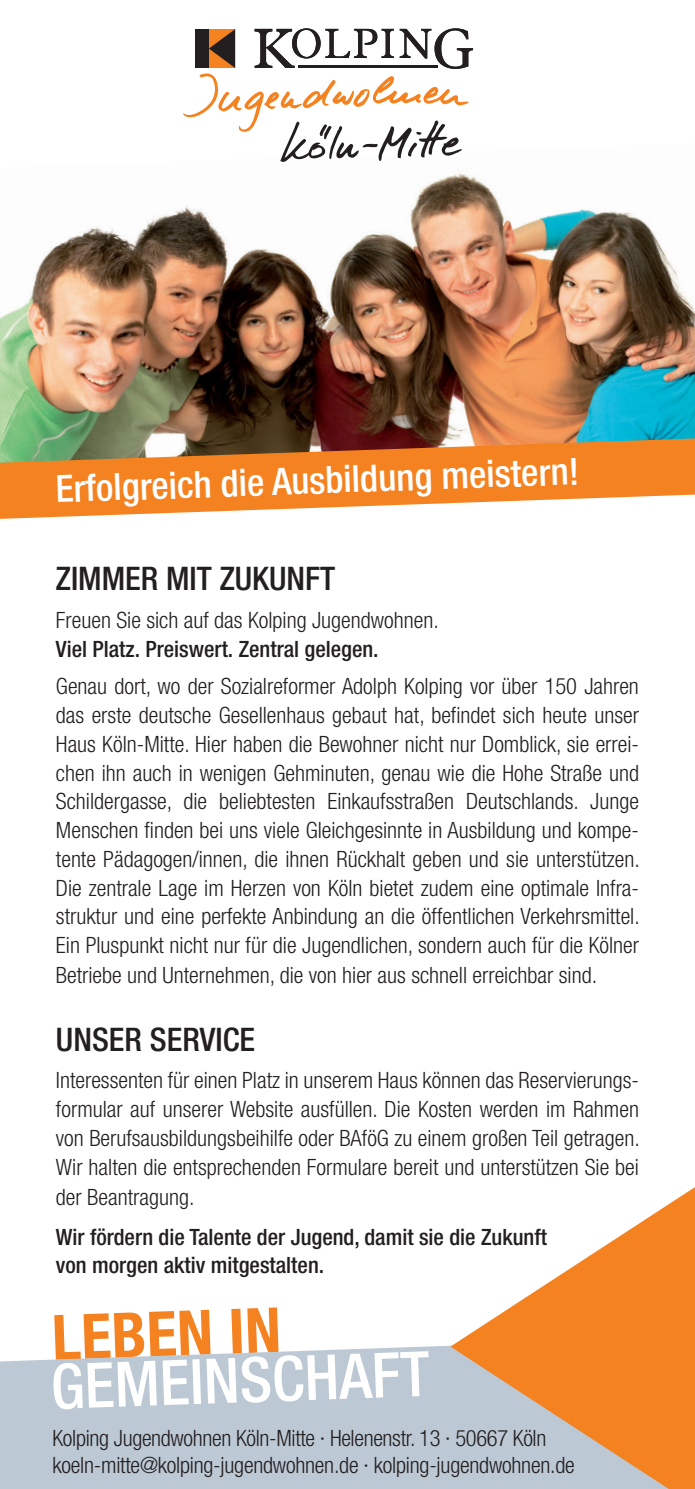
<style>
.page{position:relative;width:695px;height:1489px;background:#fff}
.page>*{position:absolute;margin:0;border:0;box-sizing:border-box;transform-origin:0 0}
.t1{font:500 condensed 62.5px "Helvetica Neue";color:#fff}
.t2{font:700 condensed 62.5px "Helvetica Neue";color:#f58220}
.t3{font:500 condensed 37.5px "Helvetica Neue";color:#fff}
.t4{font:500 condensed 32.5px "Helvetica Neue";color:#231f20}
.t5{font:300 condensed 22.5px/29px "Helvetica Neue";color:#231f20;text-align:justify}
.t6{font:500 condensed 22.5px "Helvetica Neue";color:#231f20}
.s1{font-weight:500}
</style>
<div class="page">
<svg style="left:0;top:462px;width:694px;height:57px;fill:#f58220"></svg>
<div style="left:0;top:1346px;width:423px;height:142px;background:#bcc8d4"></div>
<svg style="left:423px;top:1187px;width:271px;height:301px"></svg>
<img style="left:0;top:173px;width:694px;height:289px">
<svg style="left:183px;top:28px;width:290px;height:134px"></svg>
<p class="t3" style="left:55px;top:467px;width:525px;rotate:-2deg">Erfolgreich die Ausbildung meistern!</p>
<p class="t4" style="left:56px;top:559px;width:281px">ZIMMER MIT ZUKUNFT</p>
<p class="t5" style="left:56px;top:605px;width:384px">Freuen Sie sich auf das Kolping Jugendwohnen.<br><span class="s1">Viel Platz. Preiswert. Zentral gelegen.</span></p>
<p class="t5" style="left:56px;top:671px;width:585px">Genau dort, wo der Sozialreformer Adolph Kolping vor über 150 Jahren das erste deutsche Gesellenhaus gebaut hat, befindet sich heute unser Haus Köln-Mitte. Hier haben die Bewohner nicht nur Domblick, sie errei&shy;chen ihn auch in wenigen Gehminuten, genau wie die Hohe Straße und Schildergasse, die beliebtesten Einkaufsstraßen Deutschlands. Junge Menschen finden bei uns viele Gleichgesinnte in Ausbildung und kompe&shy;tente Pädagogen/innen, die ihnen Rückhalt geben und sie unterstützen.<br>Die zentrale Lage im Herzen von Köln bietet zudem eine optimale Infra&shy;struktur und eine perfekte Anbindung an die öffentlichen Verkehrsmittel.<br>Ein Pluspunkt nicht nur für die Jugendlichen, sondern auch für die Kölner Betriebe und Unternehmen, die von hier aus schnell erreichbar sind.</p>
<p class="t4" style="left:56px;top:1019px;width:201px">UNSER SERVICE</p>
<p class="t5" style="left:56px;top:1065px;width:585px">Interessenten für einen Platz in unserem Haus können das Reservierungs&shy;formular auf unserer Website ausfüllen. Die Kosten werden im Rahmen von Berufsausbildungsbeihilfe oder BAföG zu einem großen Teil getragen.<br>Wir halten die entsprechenden Formulare bereit und unterstützen Sie bei der Beantragung.</p>
<p class="t6" style="left:56px;top:1222px;width:492px">Wir fördern die Talente der Jugend, damit sie die Zukunft</p>
<p class="t6" style="left:56px;top:1251px;width:270px">von morgen aktiv mitgestalten.</p>
<p class="t2" style="left:51px;top:1299px;width:230px;rotate:-2deg">LEBEN IN</p>
<p class="t1" style="left:50px;top:1349px;width:380px;rotate:-2deg">GEMEINSCHAFT</p>
<p class="t5" style="left:52px;top:1423px;width:495px">Kolping Jugendwohnen Köln-Mitte · Helenenstr. 13 · 50667 Köln</p>
<p class="t5" style="left:52px;top:1450px;width:523px">koeln-mitte@kolping-jugendwohnen.de · kolping-jugendwohnen.de</p>
</div>
